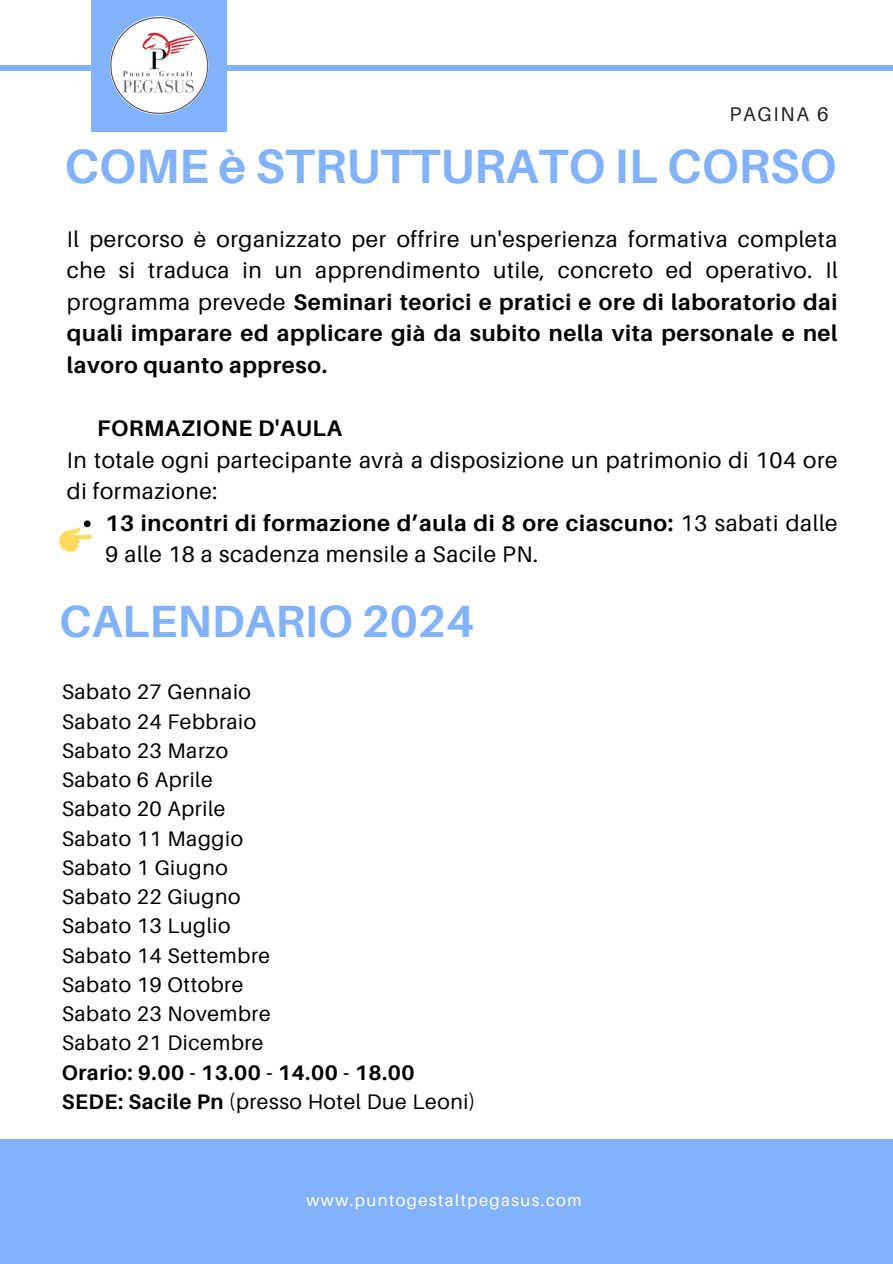
<style>
.page{position:relative;width:893px;height:1264px;background:#fff}
.page>*{position:absolute;margin:0;border:0;box-sizing:border-box;transform-origin:0 0}
.t1{font:700 48.15px "Aileron";color:#82b2fa}
.t2{font:700 45.15px "Aileron";color:#82b2fa}
.t3{font:22.5px/31.5px "Aileron";letter-spacing:.03em;color:#000}
.t4{font:700 22.5px "Aileron";letter-spacing:.03em;color:#000}
.t5{font:21px/29.2px "Aileron";letter-spacing:.03em;color:#000}
.t6{font:700 21px/29.2px "Aileron";letter-spacing:.03em;color:#000}
.t7{font:19.8px "Aileron";letter-spacing:.09em;color:#222}
.t8{font:16.5px "Aileron";letter-spacing:.09em;color:#fff}
.s1{font-weight:700}
.s2{font-weight:400}
</style>
<div class="page">
<div style="left:0;top:65px;width:892px;height:6px;background:#82b2fa"></div>
<div style="left:92px;top:0;width:135px;height:131px;background:#82b2fa"></div>
<div style="left:0;top:1139px;width:892px;height:124px;background:#82b2fa"></div>
<img style="left:110px;top:16px;width:98px;height:99px;border-radius:50%">
<svg style="left:59px;top:520px;width:33px;height:31px"></svg>
<p class="t7" style="left:729px;top:102px;width:101px">PAGINA 6</p>
<p class="t1" style="left:65px;top:136px;width:773px">COME è STRUTTURATO IL CORSO</p>
<p class="t3" style="left:67px;top:223px;width:772px;text-align:justify">Il percorso è organizzato per offrire un'esperienza formativa completa che si traduca in un apprendimento utile, concreto ed operativo. Il programma prevede <span class="s1">Seminari teorici e pratici e ore di laboratorio dai quali imparare ed applicare già da subito nella vita personale e nel lavoro quanto appreso.</span></p>
<p class="t4" style="left:97px;top:414px;width:246px">FORMAZIONE D'AULA</p>
<p class="t3" style="left:67px;top:443px;width:772px">In totale ogni partecipante avrà a disposizione un patrimonio di 104 ore di formazione:</p>
<p class="t3" style="left:105px;top:506px;width:733px"><span class="s1">13 incontri di formazione d’aula di 8 ore ciascuno:</span> 13 sabati dalle<br>9 alle 18 a scadenza mensile a Sacile PN.</p>
<h2 class="t2" style="left:59px;top:593px;width:416px">CALENDARIO 2024</h2>
<p class="t5" style="left:62px;top:677px;width:210px">Sabato 27 Gennaio<br>Sabato 24 Febbraio<br>Sabato 23 Marzo<br>Sabato 6 Aprile<br>Sabato 20 Aprile<br>Sabato 11 Maggio<br>Sabato 1 Giugno<br>Sabato 22 Giugno<br>Sabato 13 Luglio<br>Sabato 14 Settembre<br>Sabato 19 Ottobre<br>Sabato 23 Novembre<br>Sabato 21 Dicembre</p>
<h1 class="t6" style="left:62px;top:1057px;width:415px">Orario: 9.00 - 13.00 - 14.00 - 18.00<br>SEDE: Sacile Pn <span class="s2">(presso Hotel Due Leoni)</span></h1>
<h4 class="t8" style="left:306px;top:1190px;width:277px">www.puntogestaltpegasus.com</h4>
</div>
